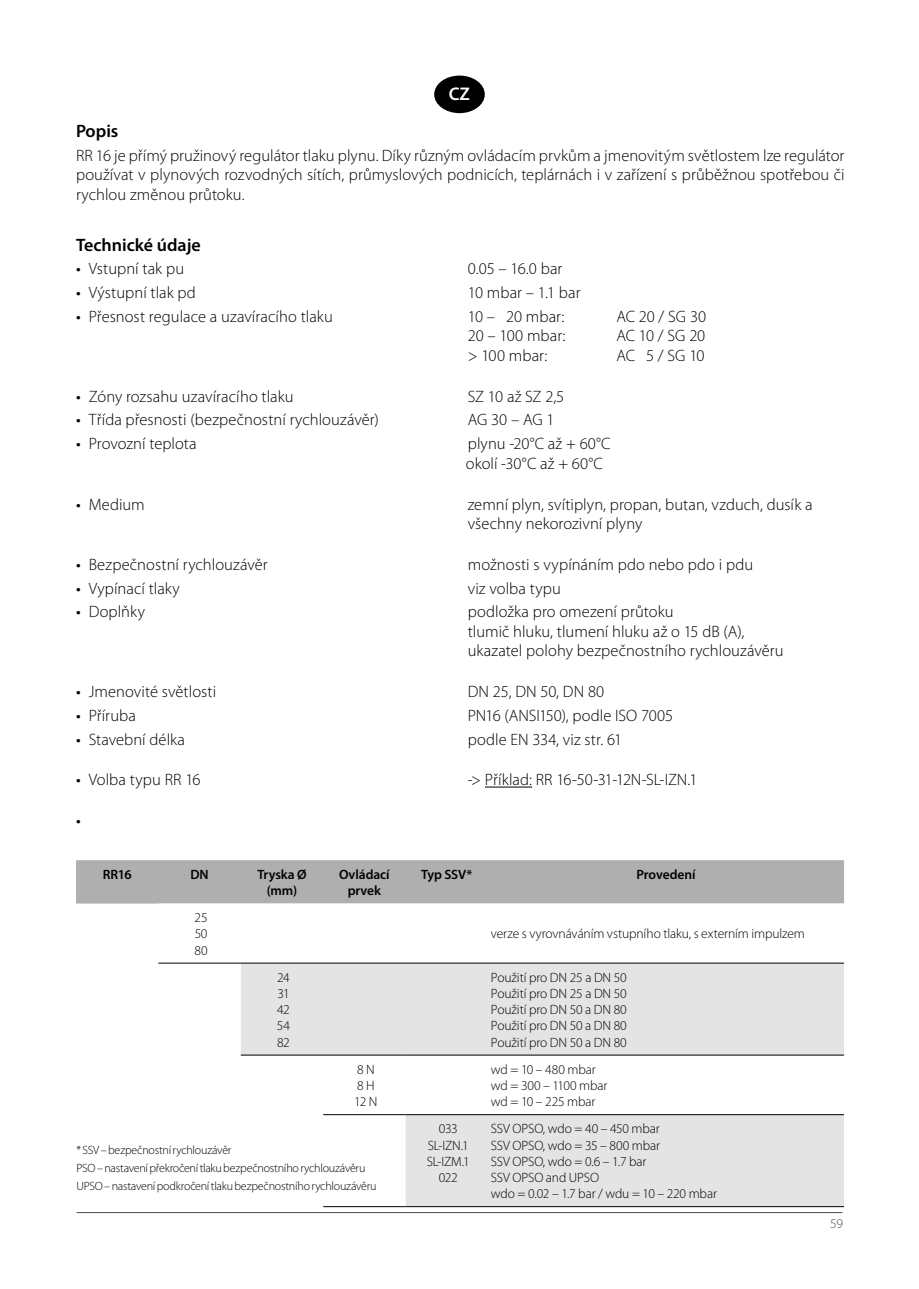
<style>
.page{position:relative;width:919px;height:1289px;background:#fff}
.page>*{position:absolute;margin:0;border:0;box-sizing:border-box;transform-origin:0 0}
.t1{font:600 18.3px "Myriad Pro";color:#fff}
.t2{font:600 18px "Myriad Pro";color:#000}
.t3{font:300 16.5px/19.5px "Myriad Pro";letter-spacing:.005em;color:#000}
.t4{font:16.5px "Myriad Pro";color:#000}
.t5{font:300 13.5px/16.2px "Myriad Pro";letter-spacing:-.01em;color:#000;text-align:justify}
.t6{font:600 13.5px/16.2px "Myriad Pro";letter-spacing:-.005em;color:#000;text-align:center}
.t7{font:300 13.5px "Myriad Pro";color:#4d4d4d}
.t8{font:300 12px/17.7px "Myriad Pro";letter-spacing:-.02em;color:#000}
.s1{font-weight:400}
</style>
<div class="page">
<hr style="left:77px;top:1212px;width:765px;height:1px;background:#4d4d4d">
<hr style="left:485px;top:786px;width:47px;height:1px;background:#000">
<div style="left:76px;top:860px;width:768px;height:43px;background:#afafaf"></div>
<svg style="left:241px;top:963px;width:603px;height:243px;fill:#e4e4e4"></svg>
<hr style="left:323px;top:1206px;width:82px;height:1px;background:#000">
<hr style="left:158px;top:962px;width:83px;height:1px;background:#000">
<hr style="left:241px;top:962px;width:82px;height:1px;background:#000">
<hr style="left:323px;top:962px;width:82px;height:1px;background:#000">
<hr style="left:405px;top:962px;width:83px;height:1px;background:#000">
<hr style="left:488px;top:962px;width:356px;height:1px;background:#000">
<hr style="left:241px;top:1054px;width:82px;height:1px;background:#000">
<hr style="left:323px;top:1054px;width:82px;height:1px;background:#000">
<hr style="left:405px;top:1054px;width:83px;height:1px;background:#000">
<hr style="left:488px;top:1054px;width:356px;height:1px;background:#000">
<hr style="left:323px;top:1114px;width:82px;height:1px;background:#000">
<hr style="left:405px;top:1114px;width:83px;height:1px;background:#000">
<hr style="left:488px;top:1114px;width:356px;height:1px;background:#000">
<hr style="left:405px;top:1206px;width:83px;height:1px;background:#000">
<hr style="left:488px;top:1206px;width:356px;height:1px;background:#000">
<div style="left:434px;top:76px;width:50px;height:37px;background:#000;border-radius:50%"></div>
<p class="t1" style="left:449px;top:82px;width:23px">CZ</p>
<p class="t2" style="left:76px;top:119px;width:44px">Popis</p>
<p class="t3" style="left:76px;top:145px;width:770px;text-align:justify">RR 16 je přímý pružinový regulátor tlaku plynu. Díky různým ovládacím prvkům a jmenovitým světlostem lze regulátor používat v plynových rozvodných sítích, průmyslových podnicích, teplárnách i v zařízení s průběžnou spotřebou či rychlou změnou průtoku.</p>
<p class="t2" style="left:76px;top:233px;width:126px">Technické údaje</p>
<p class="t3" style="left:76px;top:259px;width:110px"><span class="s1">•</span> Vstupní tak pu</p>
<p class="t3" style="left:467px;top:259px;width:96px">0.05 – 16.0 bar</p>
<p class="t3" style="left:76px;top:283px;width:121px"><span class="s1">•</span> Výstupní tlak pd</p>
<p class="t3" style="left:467px;top:283px;width:114px">10 mbar – 1.1 bar</p>
<p class="t3" style="left:76px;top:306px;width:258px"><span class="s1">•</span> Přesnost regulace a uzavíracího tlaku</p>
<p class="t3" style="left:467px;top:306px;width:98px">10 – 20 mbar:</p>
<p class="t3" style="left:616px;top:306px;width:91px">AC 20 / SG 30</p>
<p class="t3" style="left:467px;top:326px;width:99px">20 – 100 mbar:</p>
<p class="t3" style="left:616px;top:326px;width:90px">AC 10 / SG 20</p>
<p class="t3" style="left:467px;top:345px;width:81px">&gt; 100 mbar:</p>
<p class="t3" style="left:616px;top:345px;width:90px">AC 5 / SG 10</p>
<p class="t3" style="left:76px;top:386px;width:219px"><span class="s1">•</span> Zóny rozsahu uzavíracího tlaku</p>
<p class="t3" style="left:467px;top:386px;width:98px">SZ 10 až SZ 2,5</p>
<p class="t3" style="left:76px;top:410px;width:304px"><span class="s1">•</span> Třída přesnosti (bezpečnostní rychlouzávěr)</p>
<p class="t3" style="left:467px;top:410px;width:88px">AG 30 – AG 1</p>
<p class="t3" style="left:76px;top:434px;width:122px"><span class="s1">•</span> Provozní teplota</p>
<p class="t3" style="left:466px;top:434px;width:146px">plynu -20°C až + 60°C okolí -30°C až + 60°C</p>
<p class="t3" style="left:76px;top:494px;width:70px"><span class="s1">•</span> Medium</p>
<p class="t3" style="left:467px;top:494px;width:346px">zemní plyn, svítiplyn, propan, butan, vzduch, dusík a všechny nekorozivní plyny</p>
<p class="t3" style="left:76px;top:554px;width:193px"><span class="s1">•</span> Bezpečnostní rychlouzávěr</p>
<p class="t3" style="left:467px;top:554px;width:287px">možnosti s vypínáním pdo nebo pdo i pdu</p>
<p class="t3" style="left:76px;top:578px;width:105px"><span class="s1">•</span> Vypínací tlaky</p>
<p class="t3" style="left:467px;top:578px;width:95px">viz volba typu</p>
<p class="t3" style="left:76px;top:602px;width:70px"><span class="s1">•</span> Doplňky</p>
<p class="t3" style="left:467px;top:602px;width:317px">podložka pro omezení průtoku<br>tlumič hluku, tlumení hluku až o 15 dB (A), ukazatel polohy bezpečnostního rychlouzávěru</p>
<p class="t3" style="left:76px;top:681px;width:142px"><span class="s1">•</span> Jmenovité světlosti</p>
<p class="t3" style="left:467px;top:681px;width:138px">DN 25, DN 50, DN 80</p>
<p class="t3" style="left:76px;top:705px;width:61px"><span class="s1">•</span> Příruba</p>
<p class="t3" style="left:467px;top:705px;width:207px">PN16 (ANSI150), podle ISO 7005</p>
<p class="t3" style="left:76px;top:729px;width:110px"><span class="s1">•</span> Stavební délka</p>
<p class="t3" style="left:467px;top:729px;width:156px">podle EN 334, viz str. 61</p>
<p class="t3" style="left:76px;top:770px;width:126px"><span class="s1">•</span> Volba typu RR 16</p>
<p class="t3" style="left:467px;top:770px;width:231px">-&gt; Příklad: RR 16-50-31-12N-SL-IZN.1</p>
<p class="t4" style="left:76px;top:810px;width:6px">•</p>
<p class="t6" style="left:103px;top:865px;width:30px">RR16</p>
<p class="t6" style="left:190px;top:865px;width:20px">DN</p>
<p class="t6" style="left:257px;top:865px;width:51px">Tryska Ø (mm)</p>
<p class="t6" style="left:339px;top:865px;width:52px">Ovládací prvek</p>
<p class="t6" style="left:421px;top:865px;width:53px">Typ SSV*</p>
<p class="t6" style="left:636px;top:865px;width:61px">Provedení</p>
<p class="t5" style="left:194px;top:909px;width:15px">25<br>50<br>80</p>
<p class="t5" style="left:491px;top:925px;width:315px">verze s vyrovnáváním vstupního tlaku, s externím impulzem</p>
<p class="t5" style="left:277px;top:969px;width:15px">24<br>31<br>42<br>54<br>82</p>
<p class="t5" style="left:491px;top:969px;width:137px">Použití pro DN 25 a DN 50<br>Použití pro DN 25 a DN 50<br>Použití pro DN 50 a DN 80<br>Použití pro DN 50 a DN 80<br>Použití pro DN 50 a DN 80</p>
<p class="t5" style="left:354px;top:1060px;width:25px;text-align:left">8 N<br>8 H<br>12 N</p>
<p class="t5" style="left:491px;top:1060px;width:118px;text-align:left">wd = 10 – 480 mbar wd = 300 – 1100 mbar wd = 10 – 225 mbar</p>
<p class="t5" style="left:427px;top:1120px;width:44px;text-align:center">033<br>SL-IZN.1<br>SL-IZM.1<br>022</p>
<p class="t5" style="left:491px;top:1120px;width:227px;text-align:left">SSV OPSO, wdo = 40 – 450 mbar<br>SSV OPSO, wdo = 35 – 800 mbar<br>SSV OPSO, wdo = 0.6 – 1.7 bar<br>SSV OPSO and UPSO<br>wdo = 0.02 – 1.7 bar / wdu = 10 – 220 mbar</p>
<p class="t8" style="left:77px;top:1141px;width:301px">* SSV – bezpečnostní rychlouzávěr<br>PSO – nastavení překročení tlaku bezpečnostního rychlouzávěru<br>UPSO – nastavení podkročení tlaku bezpečnostního rychlouzávěru</p>
<p class="t7" style="left:830px;top:1214px;width:14px">59</p>
</div>
